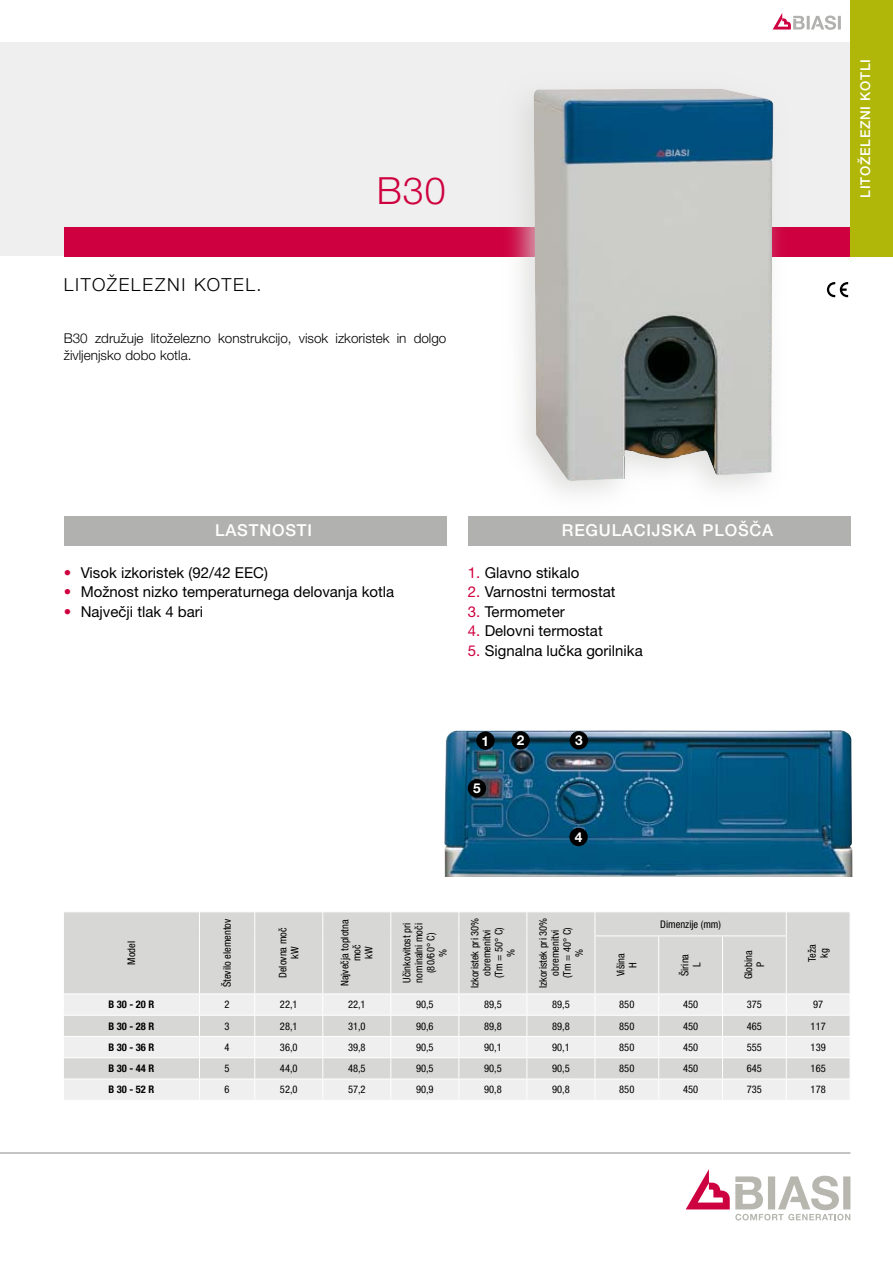
<style>
.page{position:relative;width:893px;height:1263px;background:#fff}
.page>*{position:absolute;margin:0;border:0;box-sizing:border-box;transform-origin:0 0}
.t1{font:300 37.5px "Helvetica Neue LT Pro";color:#ce003f}
.t2{font:300 18px "Helvetica Neue LT Pro";letter-spacing:.09em;color:#000}
.t3{font:500 16.5px "Helvetica Neue LT Pro";letter-spacing:.05em;color:#fff}
.t4{font:15px/19.5px "Helvetica Neue LT Pro";color:#000}
.t5{font:15px/19.5px "Helvetica Neue LT Pro";color:#ce003f;text-align:justify}
.t6{font:700 13.65px "Helvetica Neue LT Pro";color:#fff}
.t7{font:300 13.5px/16.5px "Helvetica Neue LT Pro";color:#000}
.t8{font:500 13.5px "Helvetica Neue LT Pro";letter-spacing:.05em;color:#fff}
.t9{font:condensed 10.5px/12px "Helvetica Neue LT Pro";color:#000;text-align:center}
.t10{font:700 condensed 10.5px "Helvetica Neue LT Pro";color:#000}
.s1{color:#ce003f}
</style>
<div class="page">
<div style="left:64px;top:516px;width:382px;height:29px;background:#b1b1af"></div>
<svg style="left:827px;top:282px;width:21px;height:15px"></svg>
<div style="left:64px;top:912px;width:786px;height:81px;background:#d7d7d6"></div>
<svg style="left:199px;top:912px;width:1px;height:24px"></svg>
<hr style="left:199px;top:936px;width:1px;height:57px;background:#fff">
<svg style="left:254px;top:912px;width:1px;height:24px"></svg>
<svg style="left:322px;top:912px;width:1px;height:24px"></svg>
<svg style="left:390px;top:912px;width:1px;height:24px"></svg>
<svg style="left:458px;top:912px;width:1px;height:24px"></svg>
<svg style="left:526px;top:912px;width:1px;height:24px"></svg>
<svg style="left:595px;top:912px;width:1px;height:23px"></svg>
<hr style="left:254px;top:936px;width:1px;height:57px;background:#fff">
<hr style="left:322px;top:936px;width:1px;height:57px;background:#fff">
<hr style="left:390px;top:936px;width:1px;height:57px;background:#fff">
<hr style="left:458px;top:936px;width:1px;height:57px;background:#fff">
<hr style="left:526px;top:936px;width:1px;height:57px;background:#fff">
<svg style="left:786px;top:912px;width:1px;height:23px"></svg>
<hr style="left:786px;top:936px;width:1px;height:57px;background:#fff">
<hr style="left:595px;top:935px;width:64px;height:1px;background:#fff">
<hr style="left:595px;top:936px;width:1px;height:57px;background:#fff">
<hr style="left:659px;top:935px;width:63px;height:1px;background:#fff">
<hr style="left:658px;top:936px;width:1px;height:57px;background:#fff">
<hr style="left:722px;top:935px;width:65px;height:1px;background:#fff">
<hr style="left:722px;top:936px;width:1px;height:57px;background:#fff">
<svg style="left:64px;top:995px;width:786px;height:105px"></svg>
<div style="left:0;top:43px;width:893px;height:213px;background:#efefef"></div>
<div style="left:64px;top:227px;width:786px;height:29px;background:#ce003f"></div>
<div style="left:850px;top:0;width:43px;height:257px;background:#b0b708"></div>
<svg style="left:773px;top:13px;width:68px;height:17px"></svg>
<div style="left:468px;top:516px;width:382px;height:29px;background:#b1b1af"></div>
<hr style="left:0;top:1152px;width:850px;height:2px;background:#b1b1af">
<svg style="left:686px;top:1169px;width:164px;height:51px"></svg>
<div style="left:497px;top:69px;width:296px;height:448px;background:#d7d7d6;opacity:.75"></div>
<img style="left:532px;top:89px;width:241px;height:393px">
<img style="left:444px;top:730px;width:409px;height:146px">
<div style="left:468px;top:779px;width:18px;height:18px;background:#000;border-radius:50%"></div>
<div style="left:570px;top:731px;width:18px;height:18px;background:#000;border-radius:50%"></div>
<div style="left:511px;top:731px;width:19px;height:18px;background:#000;border-radius:50%"></div>
<div style="left:569px;top:828px;width:19px;height:18px;background:#000;border-radius:50%"></div>
<div style="left:476px;top:731px;width:19px;height:19px;background:#000;border-radius:50%"></div>
<h2 class="t2" style="left:64px;top:273px;width:199px">LITOŽELEZNI KOTEL.</h2>
<h1 class="t1" style="left:377px;top:168px;width:70px">B30</h1>
<p class="t7" style="left:64px;top:330px;width:384px">B30 združuje litoželezno konstrukcijo, visok izkoristek in dolgo življenjsko dobo kotla.</p>
<p class="t8" style="left:857px;top:198px;width:140px;rotate:-90deg">LITOŽELEZNI KOTLI</p>
<h3 class="t3" style="left:562px;top:521px;width:213px">REGULACIJSKA PLOŠČA</h3>
<h3 class="t3" style="left:215px;top:521px;width:99px">LASTNOSTI</h3>
<h3 class="t4" style="left:81px;top:562px;width:315px">Visok izkoristek (92/42 EEC)<br>Možnost nizko temperaturnega delovanja kotla<br>Največji tlak 4 bari</h3>
<h3 class="t5" style="left:64px;top:562px;width:9px">• • •</h3>
<h3 class="t4" style="left:468px;top:562px;width:113px"><span class="s1">1.</span> Glavno stikalo</h3>
<h3 class="t4" style="left:468px;top:582px;width:149px"><span class="s1">2.</span> Varnostni termostat</h3>
<h3 class="t4" style="left:468px;top:601px;width:98px"><span class="s1">3.</span> Termometer</h3>
<h3 class="t4" style="left:468px;top:621px;width:137px"><span class="s1">4.</span> Delovni termostat</h3>
<h3 class="t4" style="left:468px;top:640px;width:176px"><span class="s1">5.</span> Signalna lučka gorilnika</h3>
<p class="t9" style="left:125px;top:965px;width:25px;rotate:-90deg">Model</p>
<h3 class="t6" style="left:482px;top:732px;width:9px">1</h3>
<h3 class="t6" style="left:473px;top:780px;width:9px">5</h3>
<h3 class="t6" style="left:517px;top:732px;width:9px">2</h3>
<h3 class="t6" style="left:575px;top:732px;width:9px">3</h3>
<h3 class="t6" style="left:575px;top:828px;width:9px">4</h3>
<p class="t9" style="left:221px;top:987px;width:70px;rotate:-90deg">Število elementov</p>
<p class="t9" style="left:277px;top:978px;width:52px;rotate:-90deg">Delovna moč kW</p>
<p class="t9" style="left:339px;top:986px;width:68px;rotate:-90deg">Največja toplotna moč<br>kW</p>
<p class="t9" style="left:401px;top:983px;width:61px;rotate:-90deg">Učinkovitost pri nominalni moči (80/60° C)<br>%</p>
<p class="t9" style="left:469px;top:988px;width:72px;rotate:-90deg">Izkoristek pri 30% obremenitvi<br>(Tm = 50° C)<br>%</p>
<p class="t9" style="left:537px;top:988px;width:72px;rotate:-90deg">Izkoristek pri 30% obremenitvi<br>(Tm = 40° C)<br>%</p>
<p class="t9" style="left:660px;top:918px;width:62px">Dimenzije (mm)</p>
<p class="t9" style="left:615px;top:976px;width:24px;rotate:-90deg">Višina<br>H</p>
<p class="t9" style="left:679px;top:976px;width:24px;rotate:-90deg">Širina<br>L</p>
<p class="t9" style="left:742px;top:979px;width:30px;rotate:-90deg">Globina<br>P</p>
<p class="t9" style="left:806px;top:962px;width:19px;rotate:-90deg">Teža kg</p>
<p class="t10" style="left:109px;top:998px;width:47px">B 30 - 20 R</p>
<p class="t9" style="left:225px;top:998px;width:7px">2</p>
<p class="t9" style="left:280px;top:998px;width:19px">22,1</p>
<p class="t9" style="left:348px;top:998px;width:19px">22,1</p>
<p class="t9" style="left:416px;top:998px;width:19px">90,5</p>
<p class="t9" style="left:484px;top:998px;width:19px">89,5</p>
<p class="t9" style="left:552px;top:998px;width:19px">89,5</p>
<p class="t9" style="left:619px;top:998px;width:17px">850</p>
<p class="t9" style="left:683px;top:998px;width:17px">450</p>
<p class="t9" style="left:747px;top:998px;width:17px">375</p>
<p class="t9" style="left:813px;top:998px;width:12px">97</p>
<p class="t10" style="left:109px;top:1019px;width:47px">B 30 - 28 R</p>
<p class="t9" style="left:225px;top:1020px;width:7px">3</p>
<p class="t9" style="left:280px;top:1020px;width:19px">28,1</p>
<p class="t9" style="left:348px;top:1020px;width:19px">31,0</p>
<p class="t9" style="left:416px;top:1020px;width:19px">90,6</p>
<p class="t9" style="left:484px;top:1020px;width:19px">89,8</p>
<p class="t9" style="left:552px;top:1020px;width:19px">89,8</p>
<p class="t9" style="left:619px;top:1020px;width:17px">850</p>
<p class="t9" style="left:683px;top:1020px;width:17px">450</p>
<p class="t9" style="left:747px;top:1020px;width:17px">465</p>
<p class="t9" style="left:811px;top:1020px;width:17px">117</p>
<p class="t10" style="left:109px;top:1041px;width:47px">B 30 - 36 R</p>
<p class="t9" style="left:225px;top:1041px;width:7px">4</p>
<p class="t9" style="left:280px;top:1041px;width:19px">36,0</p>
<p class="t9" style="left:348px;top:1041px;width:19px">39,8</p>
<p class="t9" style="left:416px;top:1041px;width:19px">90,5</p>
<p class="t9" style="left:484px;top:1041px;width:19px">90,1</p>
<p class="t9" style="left:552px;top:1041px;width:19px">90,1</p>
<p class="t9" style="left:619px;top:1041px;width:17px">850</p>
<p class="t9" style="left:683px;top:1041px;width:17px">450</p>
<p class="t9" style="left:747px;top:1041px;width:17px">555</p>
<p class="t9" style="left:811px;top:1041px;width:17px">139</p>
<p class="t10" style="left:109px;top:1062px;width:47px">B 30 - 44 R</p>
<p class="t9" style="left:225px;top:1062px;width:7px">5</p>
<p class="t9" style="left:280px;top:1062px;width:19px">44,0</p>
<p class="t9" style="left:348px;top:1062px;width:19px">48,5</p>
<p class="t9" style="left:416px;top:1062px;width:19px">90,5</p>
<p class="t9" style="left:484px;top:1062px;width:19px">90,5</p>
<p class="t9" style="left:552px;top:1062px;width:19px">90,5</p>
<p class="t9" style="left:619px;top:1062px;width:17px">850</p>
<p class="t9" style="left:683px;top:1062px;width:17px">450</p>
<p class="t9" style="left:747px;top:1062px;width:17px">645</p>
<p class="t9" style="left:811px;top:1062px;width:17px">165</p>
<p class="t10" style="left:109px;top:1083px;width:47px">B 30 - 52 R</p>
<p class="t9" style="left:225px;top:1083px;width:7px">6</p>
<p class="t9" style="left:280px;top:1083px;width:19px">52,0</p>
<p class="t9" style="left:348px;top:1083px;width:19px">57,2</p>
<p class="t9" style="left:416px;top:1083px;width:19px">90,9</p>
<p class="t9" style="left:484px;top:1083px;width:19px">90,8</p>
<p class="t9" style="left:552px;top:1083px;width:19px">90,8</p>
<p class="t9" style="left:619px;top:1083px;width:17px">850</p>
<p class="t9" style="left:683px;top:1083px;width:17px">450</p>
<p class="t9" style="left:747px;top:1083px;width:17px">735</p>
<p class="t9" style="left:811px;top:1083px;width:17px">178</p>
</div>
